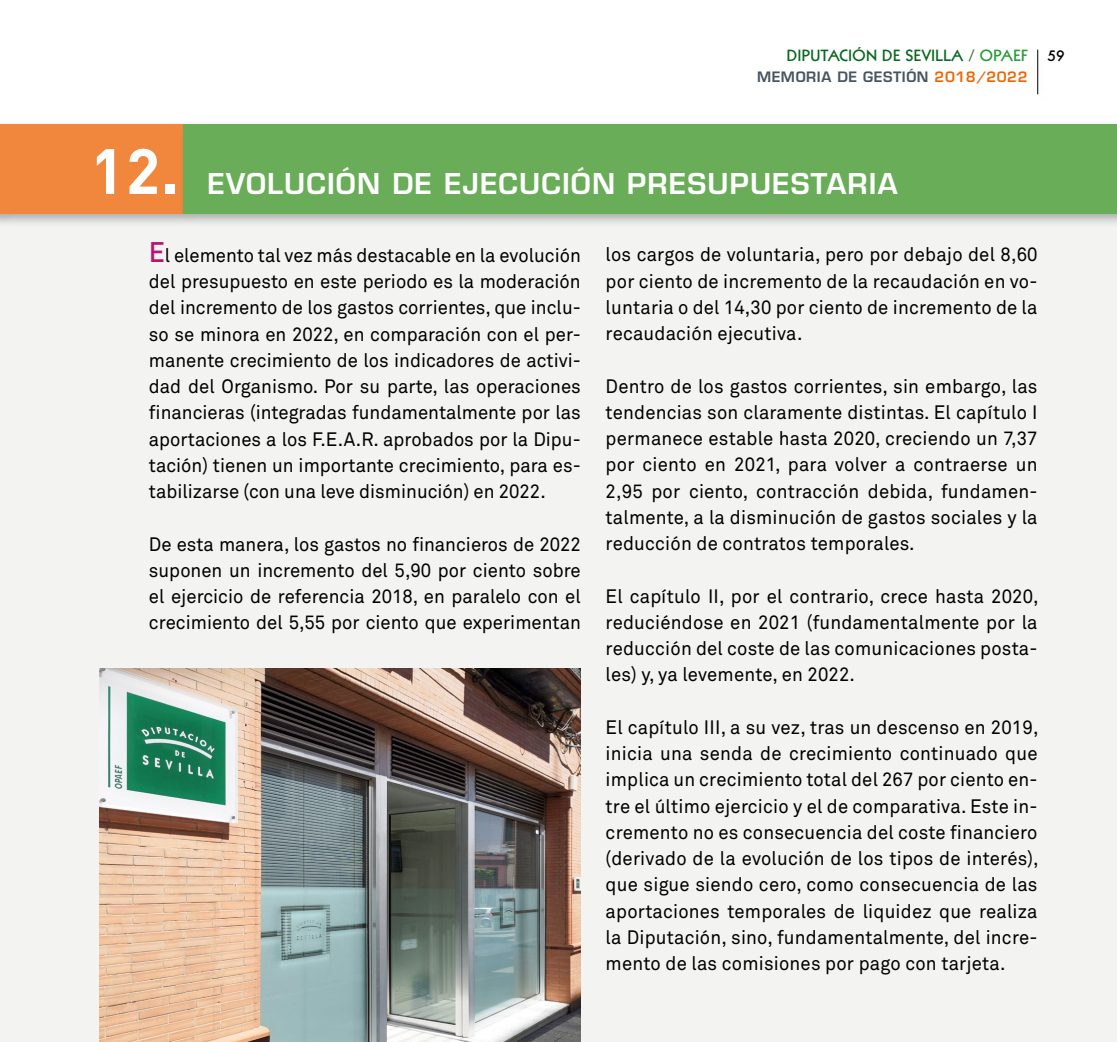
<style>
.page{position:relative;width:1117px;height:1042px;background:#fff}
.page>*{position:absolute;margin:0;border:0;box-sizing:border-box;transform-origin:0 0}
._1__Capítulo_1{font:700 63px "DIN";color:#fff}
._1__Capítulo_1-2{font:600 28px "Eurostile";letter-spacing:.04em;color:#fff}
.Texto_Común{font:19.25px/26.2px "Akkurat Pro";letter-spacing:.01em;color:#000;text-align:justify;scale:.96 1}
.t1{font:800 15.75px "Kabel";letter-spacing:.03em;color:#0b6822}
.t2{font:600 14px "Eurostile";letter-spacing:.04em;color:#465461}
.t3{font:500 14px "Futura";color:#000}
.s1{color:#47803f}
.s2{color:#289c38}
.s3{color:#ec6608}
.s4{font-family:"DIN";font-weight:500;font-size:28px;color:#b81570}
</style>
<div class="page">
<hr style="left:1037px;top:50px;width:1px;height:44px;background:#000">
<div style="left:0;top:124px;width:1116px;height:918px;background:#f3f3f1"></div>
<img style="left:99px;top:669px;width:481px;height:373px">
<div style="left:0;top:119px;width:198px;height:109px;background:#000;opacity:.3"></div>
<div style="left:0;top:124px;width:184px;height:89px;background:#f1873d"></div>
<div style="left:179px;top:119px;width:937px;height:109px;background:#000;opacity:.3"></div>
<div style="left:184px;top:124px;width:932px;height:89px;background:#69ad58"></div>
<p class="t1" style="left:786px;top:47px;width:242px">DIPUTACIÓN DE SEVILLA <span class="s1">/</span> <span class="s2">OPAEF</span></p>
<p class="t2" style="left:757px;top:69px;width:272px">MEMORIA DE GESTIÓN <span class="s3">2018/2022</span></p>
<p class="t3" style="left:1047px;top:46px;width:19px">59</p>
<p class="_1__Capítulo_1" style="left:90px;top:130px;width:90px">12.</p>
<p class="_1__Capítulo_1-2" style="left:207px;top:166px;width:691px">EVOLUCIÓN DE EJECUCIÓN PRESUPUESTARIA</p>
<p class="Texto_Común" style="left:149px;top:243px;width:451px"><span class="s4">E</span>l elemento tal vez más destacable en la evolución del presupuesto en este periodo es la moderación del incremento de los gastos corrientes, que inclu&shy;so se minora en 2022, en comparación con el per&shy;manente crecimiento de los indicadores de activi&shy;dad del Organismo. Por su parte, las operaciones financieras (integradas fundamentalmente por las aportaciones a los F.E.A.R. aprobados por la Dipu&shy;tación) tienen un importante crecimiento, para es&shy;tabilizarse (con una leve disminución) en 2022.</p>
<p class="Texto_Común" style="left:149px;top:531px;width:451px">De esta manera, los gastos no financieros de 2022 suponen un incremento del 5,90 por ciento sobre el ejercicio de referencia 2018, en paralelo con el crecimiento del 5,55 por ciento que experimentan</p>
<p class="Texto_Común" style="left:605px;top:242px;width:451px">los cargos de voluntaria, pero por debajo del 8,60 por ciento de incremento de la recaudación en vo&shy;luntaria o del 14,30 por ciento de incremento de la recaudación ejecutiva.</p>
<p class="Texto_Común" style="left:605px;top:373px;width:451px">Dentro de los gastos corrientes, sin embargo, las tendencias son claramente distintas. El capítulo I permanece estable hasta 2020, creciendo un 7,37 por ciento en 2021, para volver a contraerse un 2,95 por ciento, contracción debida, fundamen&shy;talmente, a la disminución de gastos sociales y la reducción de contratos temporales.</p>
<p class="Texto_Común" style="left:605px;top:583px;width:452px">El capítulo II, por el contrario, crece hasta 2020, reduciéndose en 2021 (fundamentalmente por la reducción del coste de las comunicaciones posta&shy;les) y, ya levemente, en 2022.</p>
<p class="Texto_Común" style="left:605px;top:714px;width:452px">El capítulo III, a su vez, tras un descenso en 2019, inicia una senda de crecimiento continuado que implica un crecimiento total del 267 por ciento en&shy;tre el último ejercicio y el de comparativa. Este in&shy;cremento no es consecuencia del coste financiero (derivado de la evolución de los tipos de interés), que sigue siendo cero, como consecuencia de las aportaciones temporales de liquidez que realiza la Diputación, sino, fundamentalmente, del incre&shy;mento de las comisiones por pago con tarjeta.</p>
</div>
